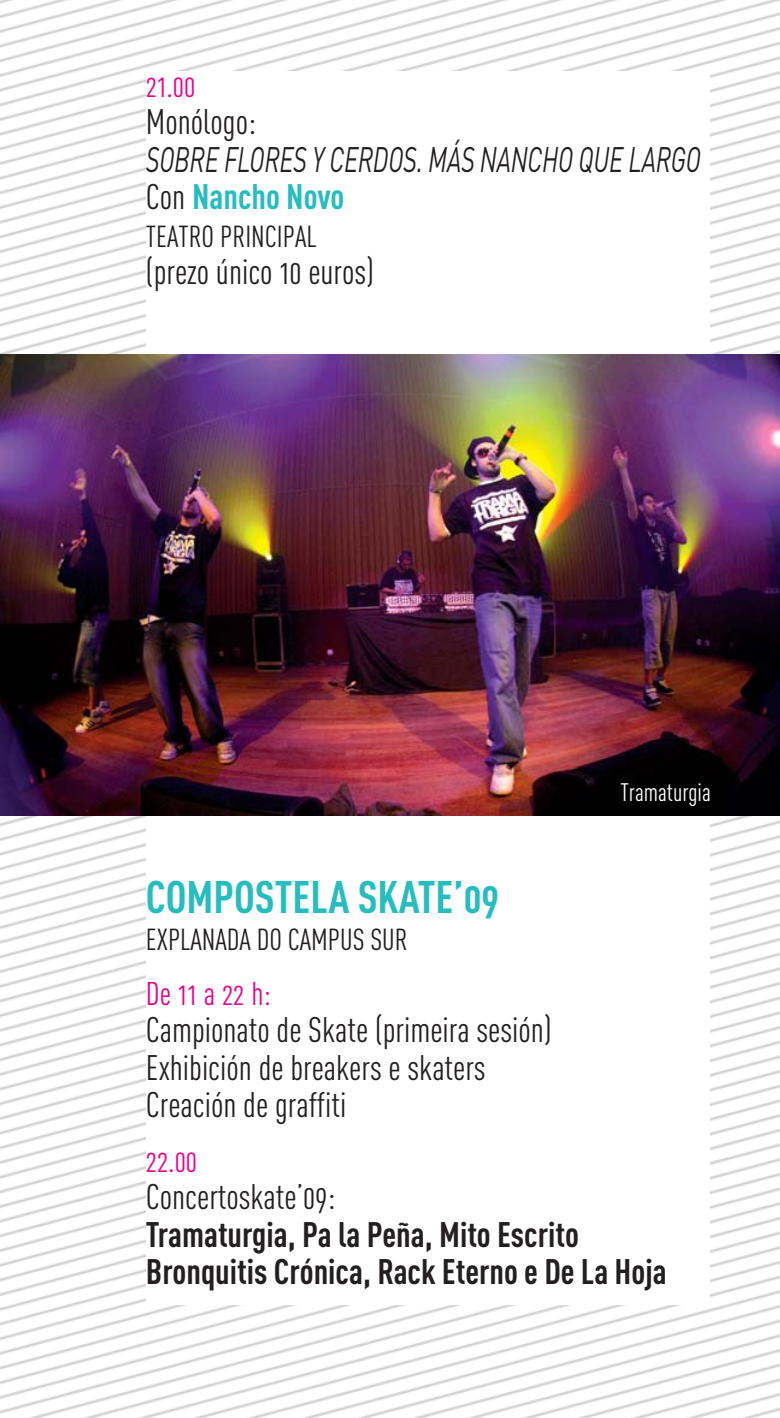
<style>
.page{position:relative;width:780px;height:1418px;background:#fff}
.page>*{position:absolute;margin:0;border:0;box-sizing:border-box;transform-origin:0 0}
.t1{font:45px "DIN Cond Bold Alternate";color:#26bdbe}
.t2{font:35px/37.5px "DIN Cond Regular Alternate";color:#231f20}
.t3{font:35px/37.5px "DIN Cond Bold Alternate";color:#231f20}
.t4{font:italic 35px "DIN";letter-spacing:-.01em;color:#231f20;scale:.7 1}
.t5{font:35px "DIN Cond Bold Alternate";color:#26bdbe}
.t6{font:32.5px "DIN Cond Regular Alternate";color:#ec008c}
.t7{font:30px "DIN Cond Regular Alternate";color:#231f20}
.t8{font:25px "DIN Cond Regular Alternate";color:#fff}
.s1{font-family:"DIN Cond Regular Alternate";color:#231f20}
</style>
<div class="page">
<img style="left:0;top:0;width:780px;height:1417px">
<div style="left:146px;top:71px;width:563px;height:1233px;background:#fff"></div>
<img style="left:0;top:354px;width:780px;height:461px">
<p class="t6" style="left:146px;top:74px;width:51px">21.00</p>
<p class="t2" style="left:146px;top:107px;width:111px">Monólogo:</p>
<p class="t4" style="left:146px;top:147px;width:794px">SOBRE FLORES Y CERDOS. MÁS NANCHO QUE LARGO</p>
<p class="t5" style="left:146px;top:184px;width:200px"><span class="s1">Con</span> Nancho Novo</p>
<p class="t7" style="left:146px;top:225px;width:172px">TEATRO PRINCIPAL</p>
<p class="t2" style="left:146px;top:257px;width:229px">(prezo único 10 euros)</p>
<p class="t8" style="left:620px;top:783px;width:92px">Tramaturgia</p>
<p class="t1" style="left:146px;top:880px;width:354px">COMPOSTELA SKATE’09</p>
<p class="t7" style="left:146px;top:928px;width:263px">EXPLANADA DO CAMPUS SUR</p>
<p class="t6" style="left:146px;top:981px;width:126px">De 11 a 22 h:</p>
<p class="t2" style="left:146px;top:1014px;width:407px">Campionato de Skate (primeira sesión)<br>Exhibición de breakers e skaters<br>Creación de graffiti</p>
<p class="t6" style="left:146px;top:1148px;width:53px">22.00</p>
<p class="t2" style="left:146px;top:1181px;width:191px">Concertoskate’09:</p>
<p class="t3" style="left:146px;top:1218px;width:522px">Tramaturgia, Pa la Peña, Mito Escrito<br>Bronquitis Crónica, Rack Eterno e De La Hoja</p>
</div>
